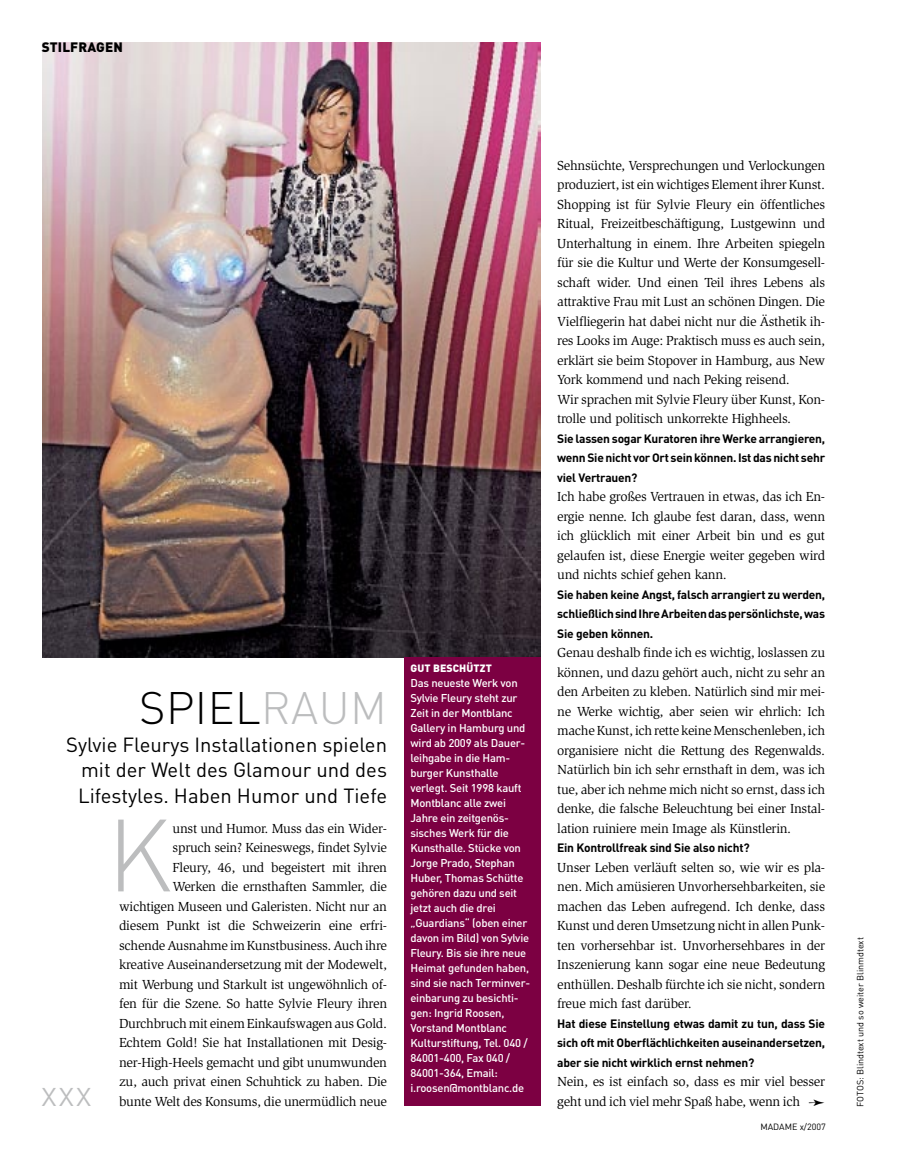
<style>
.page{position:relative;width:906px;height:1161px;background:#fff}
.page>*{position:absolute;margin:0;border:0;box-sizing:border-box;transform-origin:0 0}
.t1{font:300 100.8px "DINOT";color:#bcbdbe}
.t2{font:300 45px "DINOT";letter-spacing:.01em;color:#000}
.t3{font:300 37.5px "DINOT";color:#bcbdbe}
.t4{font:20.25px/25.5px "DINOT";color:#000;text-align:justify}
.t5{font:13.5px/19.5px "Slimbach Std";letter-spacing:-.02em;color:#000;text-align:justify}
.t6{font:900 13.5px "DINOT";letter-spacing:.01em;color:#000}
.t7{font:700 12px/19.5px "DINOT";letter-spacing:-.02em;color:#000;text-align:justify}
.t8{font:500 11.25px/15px "DINOT";letter-spacing:-.02em;color:#fff}
.t9{font:900 10.5px "DINOT";letter-spacing:.01em;color:#fff}
.t10{font:9px "DINOT";color:#000}
.s1{color:#bcbdbe}
</style>
<div class="page">
<img style="left:43px;top:43px;width:497px;height:614px">
<div style="left:404px;top:657px;width:136px;height:449px;background:#7c0042"></div>
<p class="t6" style="left:42px;top:38px;width:83px">STILFRAGEN</p>
<h2 class="t2" style="left:139px;top:677px;width:249px">SPIEL<span class="s1">RAUM</span></h2>
<h3 class="t4" style="left:78px;top:731px;width:310px;text-indent:-12px">Sylvie Fleurys Installationen spielen mit der Welt des Glamour und des Lifestyles. Haben Humor und Tiefe</h3>
<h1 class="t1" style="left:107px;top:786px;width:67px">K</h1>
<p class="t5" style="left:119px;top:819px;width:269px;text-align:right">unst und Humor. Muss das ein Wider-<br>spruch sein? Keineswegs, findet Sylvie<br>Fleury, 46, und begeistert mit ihren<br>Werken die ernsthaften Sammler, die wichtigen Museen und Galeristen. Nicht nur an diesem Punkt ist die Schweizerin eine erfri&shy;schende Ausnahme im Kunstbusiness. Auch ihre kreative Auseinandersetzung mit der Modewelt, mit Werbung und Starkult ist ungewöhnlich of&shy;fen für die Szene. So hatte Sylvie Fleury ihren Durchbruch mit einem Einkaufswagen aus Gold.<br>Echtem Gold! Sie hat Installationen mit Desig&shy;ner-High-Heels gemacht und gibt unumwunden zu, auch privat einen Schuhtick zu haben. Die bunte Welt des Konsums, die unermüdlich neue</p>
<h3 class="t3" style="left:40px;top:1066px;width:53px">XXX</h3>
<p class="t9" style="left:410px;top:661px;width:82px">GUT BESCHÜTZT</p>
<p class="t8" style="left:410px;top:675px;width:121px">Das neueste Werk von<br>Sylvie Fleury steht zur<br>Zeit in der Montblanc<br>Gallery in Hamburg und wird ab 2009 als Dauer&shy;leihgabe in die Ham&shy;burger Kunsthalle verlegt. Seit 1998 kauft<br>Montblanc alle zwei<br>Jahre ein zeitgenös&shy;sisches Werk für die<br>Kunsthalle. Stücke von<br>Jorge Prado, Stephan<br>Huber, Thomas Schütte gehören dazu und seit jetzt auch die drei „Guardians“ (oben einer davon im Bild) von Sylvie<br>Fleury. Bis sie ihre neue<br>Heimat gefunden haben, sind sie nach Terminver&shy;einbarung zu besichti&shy;gen: Ingrid Roosen,<br>Vorstand Montblanc<br>Kulturstiftung, Tel. 040 /<br>84001-400, Fax 040 /<br>84001-364, Email: i.roosen@montblanc.de</p>
<p class="t5" style="left:557px;top:156px;width:269px;text-align:left">Sehnsüchte, Versprechungen und Verlockungen produziert, ist ein wichtiges Element ihrer Kunst.<br>Shopping ist für Sylvie Fleury ein öffentliches Ritual, Freizeitbeschäftigung, Lustgewinn und Unterhaltung in einem. Ihre Arbeiten spiegeln für sie die Kultur und Werte der Konsumgesell&shy;schaft wider. Und einen Teil ihres Lebens als attraktive Frau mit Lust an schönen Dingen. Die Vielfliegerin hat dabei nicht nur die Ästhetik ih&shy;res Looks im Auge: Praktisch muss es auch sein, erklärt sie beim Stopover in Hamburg, aus New York kommend und nach Peking reisend.<br>Wir sprachen mit Sylvie Fleury über Kunst, Kon&shy;trolle und politisch unkorrekte Highheels.</p>
<p class="t7" style="left:557px;top:428px;width:269px">Sie lassen sogar Kuratoren ihre Werke arrangieren, wenn Sie nicht vor Ort sein können. Ist das nicht sehr viel Vertrauen?</p>
<p class="t5" style="left:557px;top:487px;width:269px">Ich habe großes Vertrauen in etwas, das ich En&shy;ergie nenne. Ich glaube fest daran, dass, wenn ich glücklich mit einer Arbeit bin und es gut gelaufen ist, diese Energie weiter gegeben wird und nichts schief gehen kann.</p>
<p class="t7" style="left:557px;top:584px;width:269px">Sie haben keine Angst, falsch arrangiert zu werden, schließlich sind Ihre Arbeiten das persönlichste, was Sie geben können.</p>
<p class="t5" style="left:557px;top:643px;width:269px">Genau deshalb finde ich es wichtig, loslassen zu können, und dazu gehört auch, nicht zu sehr an den Arbeiten zu kleben. Natürlich sind mir mei&shy;ne Werke wichtig, aber seien wir ehrlich: Ich mache Kunst, ich rette keine Menschenleben, ich organisiere nicht die Rettung des Regenwalds.<br>Natürlich bin ich sehr ernsthaft in dem, was ich tue, aber ich nehme mich nicht so ernst, dass ich denke, die falsche Beleuchtung bei einer Instal&shy;lation ruiniere mein Image als Künstlerin.</p>
<p class="t7" style="left:557px;top:838px;width:194px">Ein Kontrollfreak sind Sie also nicht?</p>
<p class="t5" style="left:557px;top:858px;width:269px">Unser Leben verläuft selten so, wie wir es pla&shy;nen. Mich amüsieren Unvorhersehbarkeiten, sie machen das Leben aufregend. Ich denke, dass Kunst und deren Umsetzung nicht in allen Punk&shy;ten vorhersehbar ist. Unvorhersehbares in der Inszenierung kann sogar eine neue Bedeutung enthüllen. Deshalb fürchte ich sie nicht, sondern freue mich fast darüber.</p>
<p class="t7" style="left:557px;top:1013px;width:269px">Hat diese Einstellung etwas damit zu tun, dass Sie sich oft mit Oberflächlichkeiten auseinandersetzen, aber sie nicht wirklich ernst nehmen?</p>
<p class="t5" style="left:557px;top:1072px;width:269px">Nein, es ist einfach so, dass es mir viel besser geht und ich viel mehr Spaß habe, wenn ich ➛</p>
<p class="t10" style="left:760px;top:1120px;width:67px">MADAME x/2007</p>
<p class="t10" style="left:854px;top:1106px;width:171px;rotate:-90deg">FOTOS: Blindtext und so weiter Blinmdtext</p>
</div>
